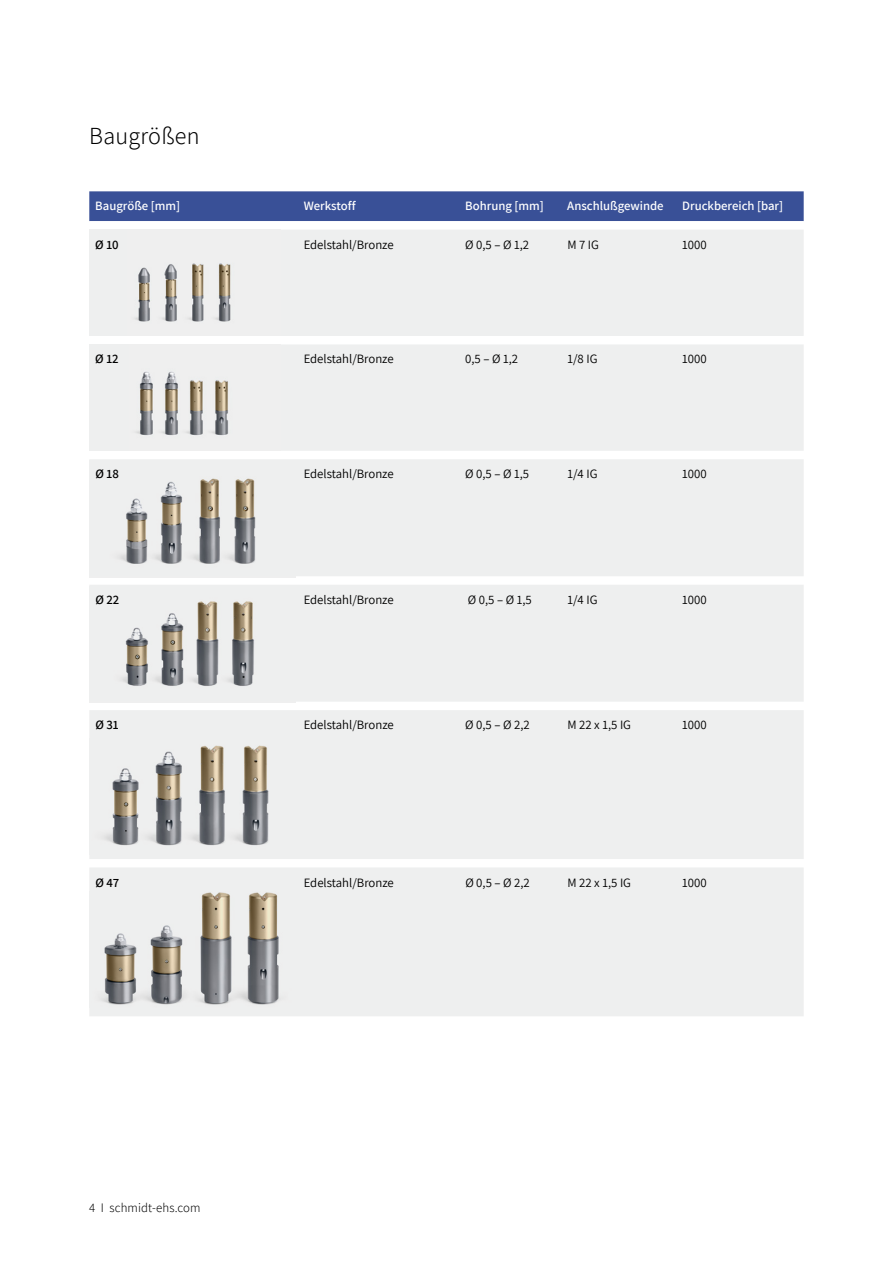
<style>
.page{position:relative;width:893px;height:1263px;background:#fff}
.page>*{position:absolute;margin:0;border:0;box-sizing:border-box;transform-origin:0 0}
.t1{font:300 24px "Assistant";letter-spacing:.01em;color:#000}
.t2{font:12.75px "Assistant";color:#000}
.t3{font:600 12.75px "Assistant";color:#fff}
.t4{font:600 12.75px "Assistant";color:#000}
.t5{font:300 12.75px "Assistant";letter-spacing:.01em;color:#000}
</style>
<div class="page">
<div style="left:89px;top:191px;width:715px;height:30px;background:#395097"></div>
<svg style="left:89px;top:230px;width:715px;height:786px;background:#e8e8e8"></svg>
<div style="left:89px;top:344px;width:715px;height:107px;background:#eeefef"></div>
<img style="left:130px;top:344px;width:151px;height:107px">
<img style="left:128px;top:230px;width:153px;height:106px">
<h1 class="t1" style="left:89px;top:119px;width:112px">Baugrößen</h1>
<p class="t3" style="left:95px;top:197px;width:86px">Baugröße [mm]</p>
<p class="t3" style="left:304px;top:197px;width:53px">Werkstoff</p>
<p class="t3" style="left:465px;top:197px;width:80px">Bohrung [mm]</p>
<p class="t3" style="left:567px;top:197px;width:98px">Anschlußgewinde</p>
<p class="t3" style="left:682px;top:197px;width:103px">Druckbereich [bar]</p>
<p class="t4" style="left:95px;top:236px;width:25px">Ø 10</p>
<p class="t2" style="left:304px;top:236px;width:92px">Edelstahl/Bronze</p>
<p class="t2" style="left:465px;top:236px;width:65px">Ø 0,5 – Ø 1,2</p>
<p class="t2" style="left:567px;top:236px;width:33px">M 7 IG</p>
<p class="t2" style="left:682px;top:236px;width:26px">1000</p>
<p class="t4" style="left:95px;top:350px;width:25px">Ø 12</p>
<p class="t2" style="left:304px;top:350px;width:92px">Edelstahl/Bronze</p>
<p class="t2" style="left:465px;top:350px;width:54px">0,5 – Ø 1,2</p>
<p class="t2" style="left:567px;top:350px;width:32px">1/8 IG</p>
<p class="t2" style="left:682px;top:350px;width:26px">1000</p>
<p class="t4" style="left:95px;top:465px;width:25px">Ø 18</p>
<p class="t2" style="left:304px;top:465px;width:92px">Edelstahl/Bronze</p>
<p class="t2" style="left:465px;top:465px;width:65px">Ø 0,5 – Ø 1,5</p>
<p class="t2" style="left:567px;top:465px;width:32px">1/4 IG</p>
<p class="t2" style="left:682px;top:465px;width:26px">1000</p>
<p class="t4" style="left:95px;top:591px;width:25px">Ø 22</p>
<p class="t2" style="left:304px;top:591px;width:92px">Edelstahl/Bronze</p>
<p class="t2" style="left:468px;top:591px;width:65px">Ø 0,5 – Ø 1,5</p>
<p class="t2" style="left:567px;top:591px;width:32px">1/4 IG</p>
<p class="t2" style="left:682px;top:591px;width:26px">1000</p>
<p class="t4" style="left:95px;top:716px;width:25px">Ø 31</p>
<p class="t2" style="left:304px;top:716px;width:92px">Edelstahl/Bronze</p>
<p class="t2" style="left:465px;top:716px;width:66px">Ø 0,5 – Ø 2,2</p>
<p class="t2" style="left:567px;top:716px;width:65px">M 22 x 1,5 IG</p>
<p class="t2" style="left:682px;top:716px;width:26px">1000</p>
<p class="t4" style="left:95px;top:873px;width:25px">Ø 47</p>
<p class="t2" style="left:304px;top:873px;width:92px">Edelstahl/Bronze</p>
<p class="t2" style="left:465px;top:873px;width:66px">Ø 0,5 – Ø 2,2</p>
<p class="t2" style="left:567px;top:873px;width:65px">M 22 x 1,5 IG</p>
<p class="t2" style="left:682px;top:873px;width:26px">1000</p>
<p class="t5" style="left:89px;top:1199px;width:113px">4 I schmidt-ehs.com</p>
</div>
